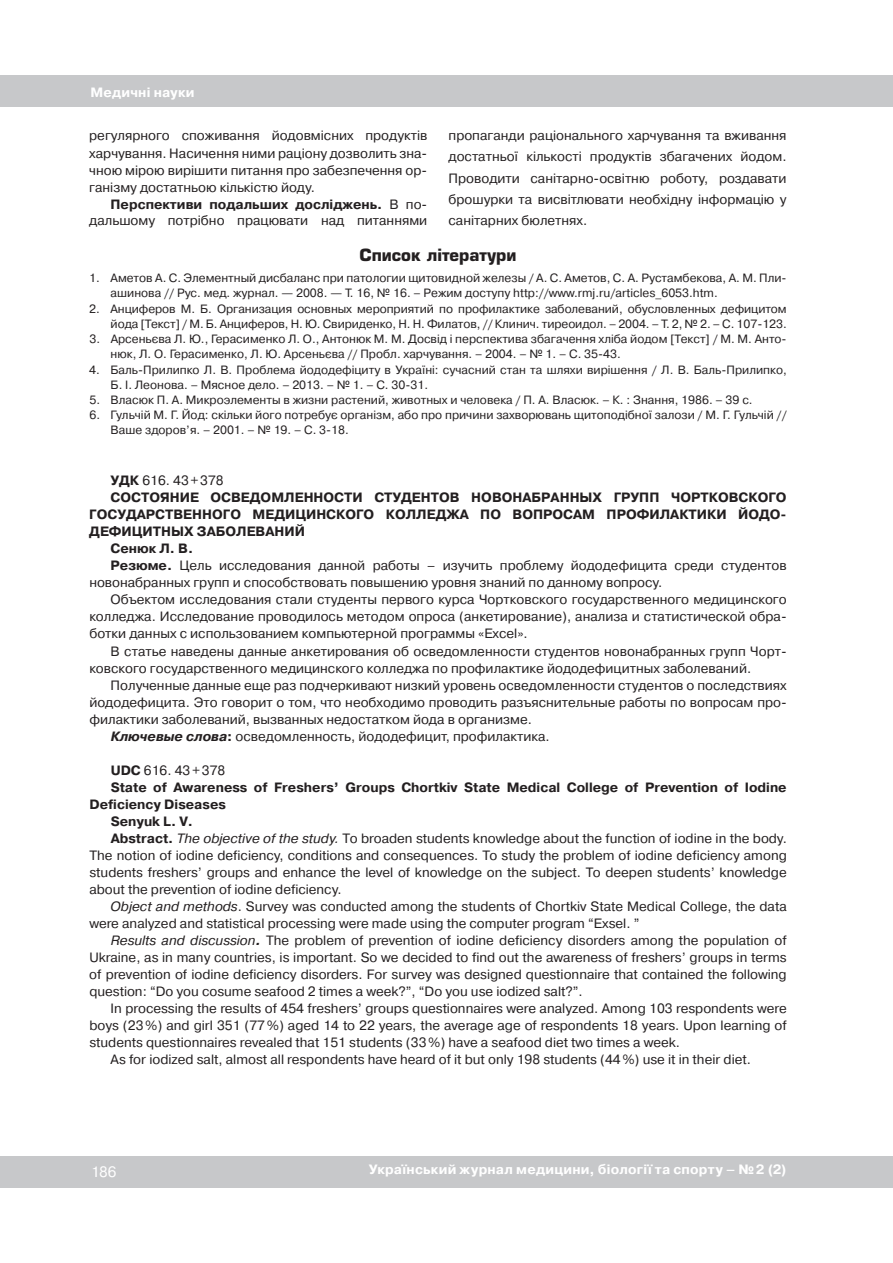
<style>
.page{position:relative;width:893px;height:1263px;background:#fff}
.page>*{position:absolute;margin:0;border:0;box-sizing:border-box;transform-origin:0 0}
.t1{font:700 16.5px "Europe";color:#231f20}
.t2{font:15px "Pragmatica C";color:#fff}
.t3{font:13.5px/21.3px "Pragmatica C";color:#231f20;text-align:justify}
.t4{font:700 13.5px "Pragmatica C";color:#231f20}
.t5{font:700 13.5px "Pragmatica C";letter-spacing:.015em;color:#fff}
.t6{font:12px/15.1px "Pragmatica C";color:#231f20}
.s1{font-weight:700}
.s2{font-weight:700;font-style:italic}
.s3{font-style:italic}
</style>
<div class="page">
<div style="left:0;top:1156px;width:893px;height:31px;background:#c7c8ca"></div>
<div style="left:0;top:76px;width:893px;height:31px;background:#c7c8ca"></div>
<p class="t5" style="left:90px;top:85px;width:106px">Медичні науки</p>
<p class="t3" style="left:89px;top:127px;width:340px;line-height:17.2px">регулярного споживання йодовмісних продуктів харчування. Насичення ними раціону дозволить зна&shy;чною мірою вирішити питання про забезпечення ор&shy;ганізму достатньою кількістю йоду.</p>
<p class="t3" style="left:89px;top:196px;width:340px;line-height:16.8px;text-align:right"><span class="s1">Перспективи подальших досліджень.</span> В по&shy;дальшому потрібно працювати над питаннями</p>
<p class="t3" style="left:449px;top:125px;width:340px">пропаганди раціонального харчування та вживання достатньої кількості продуктів збагачених йодом.<br>Проводити санітарно-освітню роботу, роздавати брошурки та висвітлювати необхідну інформацію у санітарних бюлетнях.</p>
<p class="t1" style="left:359px;top:245px;width:159px">Список літератури</p>
<p class="t6" style="left:111px;top:271px;width:678px;text-indent:-21px">1. Аметов А. С. Элементный дисбаланс при патологии щитовидной железы / А. С. Аметов, С. А. Рустамбекова, А. М. Пли&shy;ашинова // Рус. мед. журнал. — 2008. — Т. 16, № 16. – Режим доступу http://www.rmj.ru/articles_6053.htm.</p>
<p class="t6" style="left:89px;top:301px;width:699px;text-align:right">2. Анциферов М. Б. Организация основных мероприятий по профилактике заболеваний, обусловленных дефицитом йода [Текст] / М. Б. Анциферов, Н. Ю. Свириденко, Н. Н. Филатов, // Клинич. тиреоидол. – 2004. – Т. 2, № 2. – С. 107-123.</p>
<p class="t6" style="left:111px;top:331px;width:678px;text-indent:-21px">3. Арсеньєва Л. Ю., Герасименко Л. О., Антонюк М. М. Досвід і перспектива збагачення хліба йодом [Текст] / М. М. Анто&shy;нюк, Л. О. Герасименко, Л. Ю. Арсеньєва // Пробл. харчування. – 2004. – № 1. – С. 35-43.</p>
<p class="t6" style="left:111px;top:362px;width:678px;text-indent:-21px">4. Баль-Прилипко Л. В. Проблема йододефіциту в Україні: сучасний стан та шляхи вирішення / Л. В. Баль-Прилипко,<br>Б. І. Леонова. – Мясное дело. – 2013. – № 1. – С. 30-31.</p>
<p class="t6" style="left:89px;top:392px;width:665px">5. Власюк П. А. Микроэлементы в жизни растений, животных и человека / П. А. Власюк. – К. : Знання, 1986. – 39 с.</p>
<p class="t6" style="left:111px;top:407px;width:678px;text-indent:-21px">6. Гульчій М. Г. Йод: скільки його потребує організм, або про причини захворювань щитоподібної залози / М. Г. Гульчій //<br>Ваше здоров’я. – 2001. – № 19. – С. 3-18.</p>
<p class="t3" style="left:111px;top:470px;width:115px"><span class="s1">УДК</span> 616. 43+378</p>
<p class="t4" style="left:111px;top:490px;width:678px">СОСТОЯНИЕ ОСВЕДОМЛЕННОСТИ СТУДЕНТОВ НОВОНАБРАННЫХ ГРУПП ЧОРТКОВСКОГО</p>
<p class="t4" style="left:89px;top:507px;width:697px">ГОСУДАРСТВЕННОГО МЕДИЦИНСКОГО КОЛЛЕДЖА ПО ВОПРОСАМ ПРОФИЛАКТИКИ ЙОДО-</p>
<p class="t4" style="left:89px;top:524px;width:217px">ДЕФИЦИТНЫХ ЗАБОЛЕВАНИЙ</p>
<p class="t4" style="left:111px;top:542px;width:84px">Сенюк Л. В.</p>
<p class="t3" style="left:111px;top:555px;width:678px"><span class="s1">Резюме.</span> Цель исследования данной работы – изучить проблему йододефицита среди студентов</p>
<p class="t3" style="left:89px;top:572px;width:574px">новонабранных групп и способствовать повышению уровня знаний по данному вопросу.</p>
<p class="t3" style="left:111px;top:589px;width:678px">Объектом исследования стали студенты первого курса Чортковского государственного медицинского</p>
<p class="t3" style="left:89px;top:606px;width:699px">колледжа. Исследование проводилось методом опроса (анкетирование), анализа и статистической обра-</p>
<p class="t3" style="left:89px;top:623px;width:440px">ботки данных с использованием компьютерной программы «Еxсel».</p>
<p class="t3" style="left:111px;top:640px;width:678px">В статье наведены данные анкетирования об осведомленности студентов новонабранных групп Чорт-</p>
<p class="t3" style="left:89px;top:657px;width:663px">ковского государственного медицинского колледжа по профилактике йододефицитных заболеваний.</p>
<p class="t3" style="left:111px;top:674px;width:678px">Полученные данные еще раз подчеркивают низкий уровень осведомленности студентов о последствиях</p>
<p class="t3" style="left:89px;top:691px;width:699px">йододефицита. Это говорит о том, что необходимо проводить разъяснительные работы по вопросам про-</p>
<p class="t3" style="left:89px;top:708px;width:444px">филактики заболеваний, вызванных недостатком йода в организме.</p>
<p class="t3" style="left:111px;top:725px;width:441px"><span class="s2">Ключевые слова</span><span class="s1">:</span> осведомленность, йододефицит, профилактика.</p>
<p class="t3" style="left:111px;top:759px;width:116px"><span class="s1">UDC</span> 616. 43+378</p>
<p class="t4" style="left:111px;top:780px;width:678px">State of Awareness of Freshers’ Groups Chortkiv State Medical College of Prevention of Iodine</p>
<p class="t4" style="left:89px;top:797px;width:138px">Deficiency Diseases</p>
<p class="t4" style="left:111px;top:814px;width:84px">Senyuk L. V.</p>
<p class="t3" style="left:111px;top:827px;width:678px"><span class="s1">Abstract.</span> <span class="s3">The objective of the study.</span> To broaden students knowledge about the function of iodine in the body.</p>
<p class="t3" style="left:89px;top:844px;width:699px">The notion of iodine deficiency, conditions and consequences. To study the problem of iodine deficiency among</p>
<p class="t3" style="left:89px;top:861px;width:699px">students freshers’ groups and enhance the level of knowledge on the subject. To deepen students’ knowledge</p>
<p class="t3" style="left:89px;top:878px;width:254px">about the prevention of iodine deficiency.</p>
<p class="t3" style="left:111px;top:895px;width:678px"><span class="s3">Object and methods</span>. Survey was conducted among the students of Chortkiv State Medical College, the data</p>
<p class="t3" style="left:89px;top:912px;width:551px">were analyzed and statistical processing were made using the computer program “Exsel. ”</p>
<p class="t3" style="left:111px;top:929px;width:678px"><span class="s3">Results and discussion</span><span class="s2">.</span> The problem of prevention of iodine deficiency disorders among the population of</p>
<p class="t3" style="left:89px;top:946px;width:699px">Ukraine, as in many countries, is important. So we decided to find out the awareness of freshers’ groups in terms</p>
<p class="t3" style="left:89px;top:963px;width:699px">of prevention of iodine deficiency disorders. For survey was designed questionnaire that contained the following</p>
<p class="t3" style="left:89px;top:980px;width:495px">question: “Do you cosume seafood 2 times a week?”, “Do you use iodized salt?”.</p>
<p class="t3" style="left:111px;top:997px;width:678px">In processing the results of 454 freshers’ groups questionnaires were analyzed. Among 103 respondents were</p>
<p class="t3" style="left:89px;top:1014px;width:699px">boys (23%) and girl 351 (77%) aged 14 to 22 years, the average age of respondents 18 years. Upon learning of</p>
<p class="t3" style="left:89px;top:1031px;width:592px">students questionnaires revealed that 151 students (33%) have a seafood diet two times a week.</p>
<p class="t3" style="left:111px;top:1048px;width:642px">As for iodized salt, almost all respondents have heard of it but only 198 students (44%) use it in their diet.</p>
<p class="t2" style="left:91px;top:1163px;width:27px">186</p>
<p class="t5" style="left:369px;top:1162px;width:419px">Український журнал медицини, біології та спорту – №2 (2)</p>
</div>
